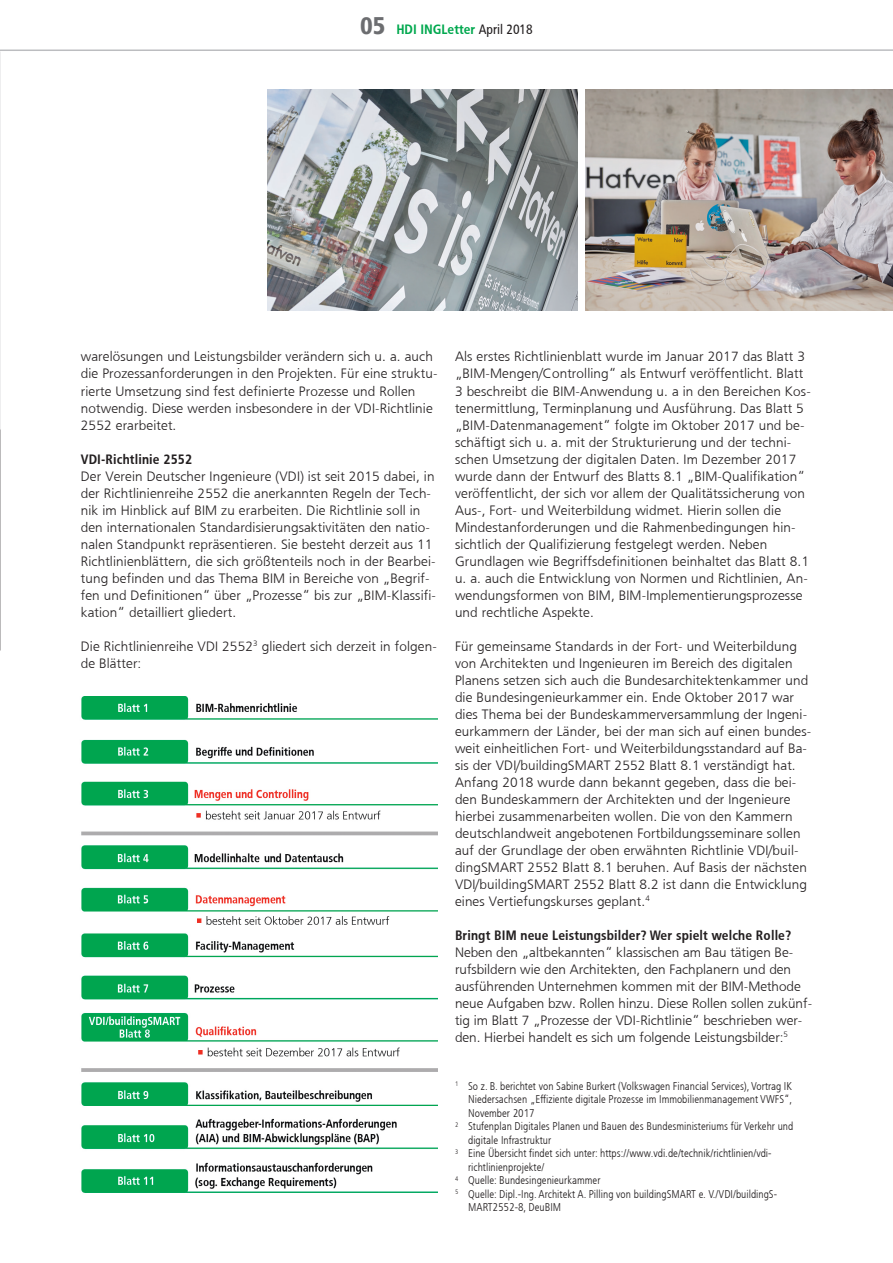
<style>
.page{position:relative;width:893px;height:1263px;background:#fff}
.page>*{position:absolute;margin:0;border:0;box-sizing:border-box;transform-origin:0 0}
.t1{font:13.5px/17px "HDI Gerling Sans Light";letter-spacing:.01em;color:#231f20}
.t2{font:13.5px "HDI Gerling Sans Cond Bold";letter-spacing:.01em;color:#231f20}
.t3{font:13.5px "HDI Gerling Sans Cond Bold";color:#00a84e}
.t4{font:11.25px "HDI Gerling Sans Cond Light";color:#231f20}
.s1{font-family:"HDI Gerling Sans Cond Black";font-size:24px;color:#6c6d70}
.s2{font-family:"HDI Gerling Sans Cond Regular";color:#231f20}
</style>
<div class="page">
<hr style="left:0;top:49px;width:893px;height:2px;background:#bcbdc0">
<img style="left:81px;top:697px;width:357px;height:496px">
<img style="left:268px;top:89px;width:309px;height:221px">
<img style="left:586px;top:89px;width:307px;height:221px">
<p class="t3" style="left:360px;top:22px;width:174px"><span class="s1">05</span> HDI INGLetter <span class="s2">April 2018</span></p>
<p class="t1" style="left:81px;top:348px;width:358px">warelösungen und Leistungsbilder verändern sich u. a. auch die Prozessanforderungen in den Projekten. Für eine struktu‑ rierte Umsetzung sind fest definierte Prozesse und Rollen notwendig. Diese werden insbesondere in der VDI-Richtlinie 2552 erarbeitet.</p>
<p class="t2" style="left:81px;top:451px;width:113px">VDI-Richtlinie 2552</p>
<p class="t1" style="left:81px;top:467px;width:357px">Der Verein Deutscher Ingenieure (VDI) ist seit 2015 dabei, in der Richtlinienreihe 2552 die anerkannten Regeln der Tech‑ nik im Hinblick auf BIM zu erarbeiten. Die Richtlinie soll in den internationalen Standardisierungsaktivitäten den natio‑ nalen Standpunkt repräsentieren. Sie besteht derzeit aus 11<br>Richtlinienblättern, die sich größtenteils noch in der Bearbei‑ tung befinden und das Thema BIM in Bereiche von „Begrif‑ fen und Definitionen“ über „Prozesse“ bis zur „BIM-Klassifi‑ kation“ detailliert gliedert.</p>
<p class="t1" style="left:81px;top:638px;width:358px">Die Richtlinienreihe VDI 2552<sup>3</sup> gliedert sich derzeit in folgen‑ de Blätter:</p>
<p class="t1" style="left:455px;top:348px;width:357px">Als erstes Richtlinienblatt wurde im Januar 2017 das Blatt 3 „BIM-Mengen/Controlling“ als Entwurf veröffentlicht. Blatt 3 beschreibt die BIM-Anwendung u. a in den Bereichen Kos‑ tenermittlung, Terminplanung und Ausführung. Das Blatt 5 „BIM-Datenmanagement“ folgte im Oktober 2017 und be‑ schäftigt sich u. a. mit der Strukturierung und der techni‑ schen Umsetzung der digitalen Daten. Im Dezember 2017 wurde dann der Entwurf des Blatts 8.1 „BIM-Qualifikation“ veröffentlicht, der sich vor allem der Qualitätssicherung von Aus-, Fort- und Weiterbildung widmet. Hierin sollen die Mindestanforderungen und die Rahmenbedingungen hin‑ sichtlich der Qualifizierung festgelegt werden. Neben Grundlagen wie Begriffsdefinitionen beinhaltet das Blatt 8.1 u. a. auch die Entwicklung von Normen und Richtlinien, An‑ wendungsformen von BIM, BIM-Implementierungsprozesse und rechtliche Aspekte.</p>
<p class="t1" style="left:455px;top:638px;width:358px">Für gemeinsame Standards in der Fort- und Weiterbildung von Architekten und Ingenieuren im Bereich des digitalen Planens setzen sich auch die Bundesarchitektenkammer und die Bundesingenieurkammer ein. Ende Oktober 2017 war dies Thema bei der Bundeskammerversammlung der Ingeni‑ eurkammern der Länder, bei der man sich auf einen bundes‑ weit einheitlichen Fort- und Weiterbildungsstandard auf Ba‑ sis der VDI/buildingSMART 2552 Blatt 8.1 verständigt hat.<br>Anfang 2018 wurde dann bekannt gegeben, dass die bei‑ den Bundeskammern der Architekten und der Ingenieure hierbei zusammenarbeiten wollen. Die von den Kammern deutschlandweit angebotenen Fortbildungsseminare sollen auf der Grundlage der oben erwähnten Richtlinie VDI/buil‑ dingSMART 2552 Blatt 8.1 beruhen. Auf Basis der nächsten VDI/buildingSMART 2552 Blatt 8.2 ist dann die Entwicklung eines Vertiefungskurses geplant.<sup>4</sup></p>
<p class="t2" style="left:455px;top:927px;width:338px">Bringt BIM neue Leistungsbilder? Wer spielt welche Rolle?</p>
<p class="t1" style="left:455px;top:944px;width:359px">Neben den „altbekannten“ klassischen am Bau tätigen Be‑ rufsbildern wie den Architekten, den Fachplanern und den ausführenden Unternehmen kommen mit der BIM-Methode neue Aufgaben bzw. Rollen hinzu. Diese Rollen sollen zukünf‑ tig im Blatt 7 „Prozesse der VDI-Richtlinie“ beschrieben wer‑ den. Hierbei handelt es sich um folgende Leistungsbilder:<sup>5</sup></p>
<p class="t4" style="left:455px;top:1079px;width:339px"><sup>1</sup> So z. B. berichtet von Sabine Burkert (Volkswagen Financial Services), Vortrag IK</p>
<p class="t4" style="left:468px;top:1093px;width:326px">Niedersachsen „Effiziente digitale Prozesse im Immobilienmanagement VWFS“,</p>
<p class="t4" style="left:468px;top:1106px;width:68px">November 2017</p>
<p class="t4" style="left:455px;top:1120px;width:340px"><sup>2</sup> Stufenplan Digitales Planen und Bauen des Bundesministeriums für Verkehr und</p>
<p class="t4" style="left:468px;top:1133px;width:85px">digitale Infrastruktur</p>
<p class="t4" style="left:455px;top:1147px;width:318px"><sup>3</sup> Eine Übersicht findet sich unter: https://www.vdi.de/technik/richtlinien/vdi-</p>
<p class="t4" style="left:468px;top:1160px;width:78px">richtlinienprojekte/</p>
<p class="t4" style="left:455px;top:1174px;width:147px"><sup>4</sup> Quelle: Bundesingenieurkammer</p>
<p class="t4" style="left:455px;top:1187px;width:324px"><sup>5</sup> Quelle: Dipl.-Ing. Architekt A. Pilling von buildingSMART e. V./VDI/buildingS-</p>
<p class="t4" style="left:468px;top:1201px;width:95px">MART2552-8, DeuBIM</p>
</div>
